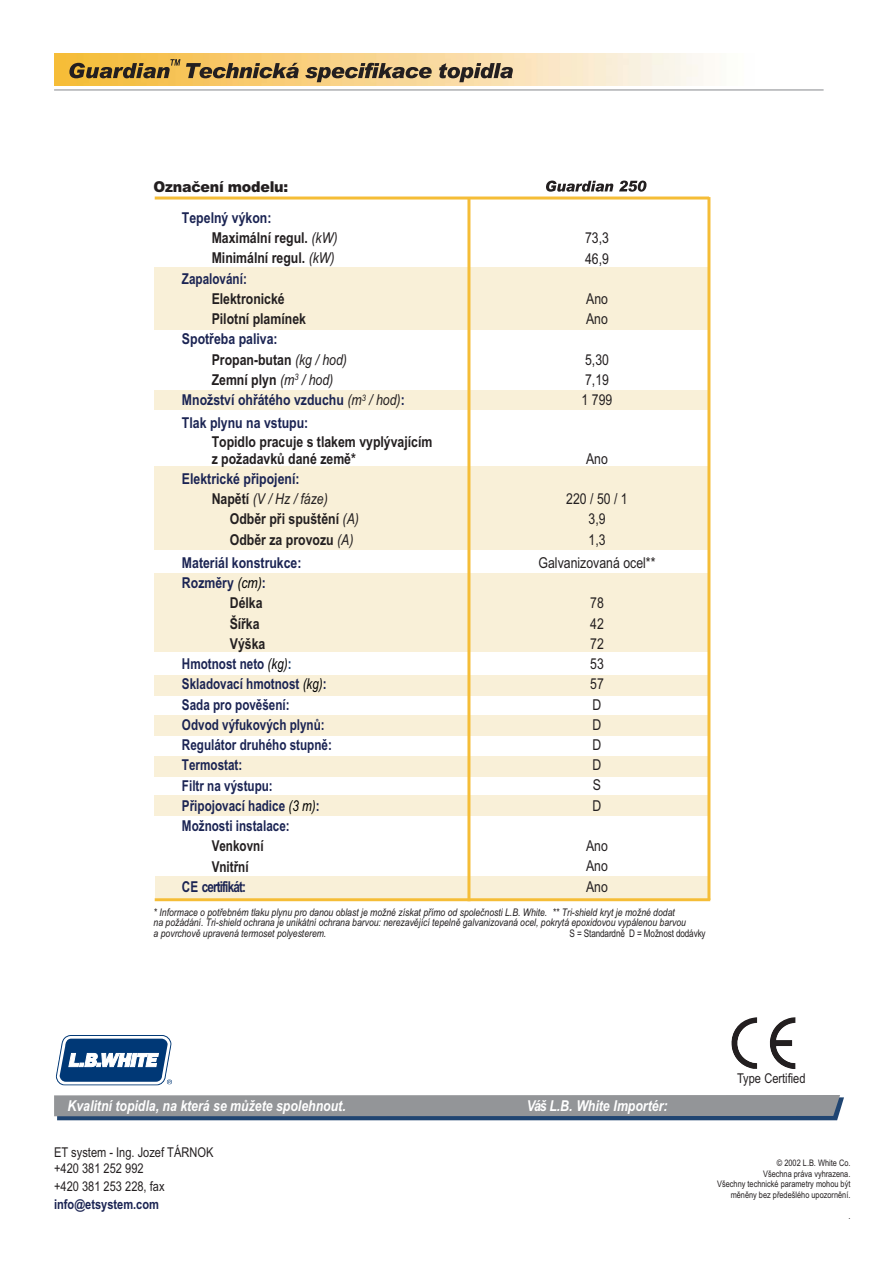
<style>
.page{position:relative;width:893px;height:1263px;background:#fff}
.page>*{position:absolute;margin:0;border:0;box-sizing:border-box;transform-origin:0 0}
.t1{font:700 15px/20.2px "Arial Narrow";color:#231f20}
.t2{font:700 15px "Arial Narrow";color:#1b2453;scale:.95 1}
.t3{font:700 15px "Arial Narrow";color:#1b2453}
.t4{font:15px/20.2px "Arial Narrow";color:#231f20}
.t5{font:italic 700 15px "Arial Narrow";color:#fff}
.t6{font:italic 15px "Arial Narrow";color:#231f20}
.t7{font:900 15px "Arial";letter-spacing:-.02em;color:#231f20;scale:.95 1}
.t8{font:700 15px/20.2px "Arial Narrow";color:#231f20;scale:.95 1}
.t9{font:700 15px "Arial Narrow";letter-spacing:-.06em;color:#1b2453;scale:.95 1}
.t10{font:13.5px/16.5px "Arial Narrow";color:#231f20}
.t11{font:700 13.5px "Arial Narrow";color:#1b2453}
.t12{font:italic 10.5px/10.5px "Arial Narrow";color:#231f20}
.t13{font:10.5px "Arial Narrow";letter-spacing:-.015em;color:#231f20;scale:.95 1}
.t14{font:9px/10.5px "Arial Narrow";color:#231f20;text-align:right}
.s1{font-weight:400;font-style:italic}
.s2{font-weight:400;font-style:italic;color:#231f20}
.s3{font-weight:700;font-style:normal}
.s4{font-weight:400;font-style:italic;color:#000}
.s5{color:#204572}
</style>
<div class="page">
<img style="left:54px;top:54px;width:650px;height:32px">
<hr style="left:54px;top:89px;width:769px;height:2px;background:#939598">
<svg style="left:56px;top:1035px;width:116px;height:50px"></svg>
<svg style="left:54px;top:1095px;width:790px;height:25px;background:#828993"></svg>
<div style="left:155px;top:876px;width:554px;height:21px;background:#f9f0d8"></div>
<div style="left:155px;top:795px;width:553px;height:20px;background:#f9f0d8"></div>
<div style="left:155px;top:756px;width:553px;height:20px;background:#f9f0d8"></div>
<div style="left:155px;top:716px;width:553px;height:20px;background:#f9f0d8"></div>
<div style="left:155px;top:675px;width:553px;height:20px;background:#f9f0d8"></div>
<div style="left:155px;top:574px;width:553px;height:78px;background:#f9f0d8"></div>
<div style="left:155px;top:466px;width:553px;height:84px;background:#f9f0d8"></div>
<hr style="left:155px;top:197px;width:554px;height:3px;background:#f5bd37">
<hr style="left:155px;top:898px;width:555px;height:3px;background:#f5bd37">
<div style="left:155px;top:267px;width:554px;height:63px;background:#f9f0d8"></div>
<div style="left:155px;top:390px;width:553px;height:20px;background:#f9f0d8"></div>
<hr style="left:467px;top:198px;width:3px;height:703px;background:#f5bd37">
<hr style="left:707px;top:197px;width:3px;height:703px;background:#f5bd37">
<img style="left:731px;top:1017px;width:64px;height:52px">
<svg style="left:69px;top:59px;width:111px;height:19px;background:#a48238"></svg>
<svg style="left:186px;top:63px;width:327px;height:19px;background:#a38b5f"></svg>
<svg style="left:546px;top:181px;width:100px;height:11px"></svg>
<h1 class="t7" style="left:154px;top:178px;width:143px">Označení modelu:</h1>
<h1 class="t3" style="left:182px;top:212px;width:91px">Tepelný výkon:</h1>
<h1 class="t1" style="left:212px;top:229px;width:127px">Maximální regul. <span class="s1">(kW)</span></h1>
<h1 class="t1" style="left:212px;top:250px;width:124px">Minimální regul. <span class="s1">(kW)</span></h1>
<h1 class="t2" style="left:182px;top:273px;width:70px">Zapalování:</h1>
<h1 class="t1" style="left:212px;top:290px;width:96px">Elektronické<br>Pilotní plamínek</h1>
<h1 class="t3" style="left:182px;top:334px;width:97px">Spotřeba paliva:</h1>
<h1 class="t1" style="left:212px;top:351px;width:137px">Propan-butan <span class="s1">(kg / hod)</span></h1>
<h1 class="t1" style="left:212px;top:371px;width:123px">Zemní plyn <span class="s1">(m</span><sup>3</sup> <span class="s1">/ hod)</span></h1>
<h1 class="t3" style="left:182px;top:394px;width:224px">Množství ohřátého vzduchu <span class="s2">(m</span><sup>3</sup> <span class="s2">/ hod)</span>:</h1>
<h1 class="t3" style="left:182px;top:417px;width:128px">Tlak plynu na vstupu:</h1>
<h1 class="t1" style="left:212px;top:435px;width:222px;line-height:16.5px">Topidlo pracuje s tlakem vyplývajícím z požadavků dané země*</h1>
<h1 class="t3" style="left:182px;top:473px;width:119px">Elektrické připojení:</h1>
<h1 class="t6" style="left:212px;top:493px;width:118px"><span class="s3">Napětí</span> (V / Hz / fáze)</h1>
<h1 class="t1" style="left:230px;top:510px;width:131px">Odběr při spuštění <span class="s1">(A)</span></h1>
<h1 class="t1" style="left:230px;top:531px;width:125px">Odběr za provozu <span class="s1">(A)</span></h1>
<h1 class="t3" style="left:182px;top:557px;width:121px">Materiál konstrukce:</h1>
<h1 class="t3" style="left:182px;top:577px;width:86px">Rozměry <span class="s4">(cm)</span>:</h1>
<h1 class="t1" style="left:230px;top:594px;width:34px">Délka</h1>
<h1 class="t1" style="left:230px;top:615px;width:31px">Šířka</h1>
<h1 class="t1" style="left:230px;top:635px;width:37px">Výška</h1>
<h1 class="t2" style="left:182px;top:658px;width:117px">Hmotnost neto <span class="s4">(kg)</span><span class="s5">:</span></h1>
<h1 class="t2" style="left:182px;top:679px;width:154px">Skladovací hmotnost <span class="s4">(kg)</span>:</h1>
<h1 class="t2" style="left:182px;top:699px;width:115px">Sada pro pověšení:</h1>
<h1 class="t2" style="left:182px;top:719px;width:152px">Odvod výfukových plynů:</h1>
<h1 class="t2" style="left:182px;top:739px;width:159px">Regulátor druhého stupně:</h1>
<h1 class="t2" style="left:182px;top:760px;width:65px">Termostat:</h1>
<h1 class="t2" style="left:182px;top:780px;width:97px">Filtr na výstupu:</h1>
<h1 class="t2" style="left:182px;top:800px;width:146px">Připojovací hadice <span class="s4">(3 m)</span>:</h1>
<h1 class="t2" style="left:182px;top:820px;width:115px">Možnosti instalace:</h1>
<h1 class="t8" style="left:212px;top:837px;width:56px">Venkovní<br>Vnitřní</h1>
<h1 class="t9" style="left:182px;top:881px;width:69px">CE certifikát:</h1>
<p class="t12" style="left:154px;top:908px;width:534px">* Informace o potřebném tlaku plynu pro danou oblast je možné získat přímo od společnosti L.B. White. ** Tri-shield kryt je možné dodat na požádání. Tri-shield ochrana je unikátní ochrana barvou: nerezavějící tepelně galvanizovaná ocel, pokrytá epoxidovou vypálenou barvou a povrchově upravená termoset polyesterem.</p>
<h1 class="t4" style="left:585px;top:229px;width:25px">73,3<br>46,9</h1>
<h1 class="t4" style="left:586px;top:290px;width:23px">Ano<br>Ano</h1>
<h1 class="t4" style="left:582px;top:351px;width:32px">5,30<br>7,19<br>1 799</h1>
<h1 class="t4" style="left:586px;top:450px;width:23px">Ano</h1>
<h1 class="t4" style="left:566px;top:490px;width:63px">220 / 50 / 1</h1>
<h1 class="t4" style="left:588px;top:510px;width:19px">3,9<br>1,3</h1>
<h1 class="t4" style="left:538px;top:554px;width:118px">Galvanizovaná ocel**</h1>
<h1 class="t4" style="left:590px;top:594px;width:15px">78<br>42<br>72<br>53<br>57<br>D<br>D<br>D<br>D<br>S<br>D</h1>
<h1 class="t4" style="left:586px;top:837px;width:23px;text-align:justify">Ano Ano Ano</h1>
<p class="t13" style="left:570px;top:929px;width:145px">S = Standardně D = Možnost dodávky</p>
<h1 class="t5" style="left:68px;top:1097px;width:280px">Kvalitní topidla, na která se můžete spolehnout.</h1>
<h1 class="t5" style="left:527px;top:1097px;width:142px">Váš L.B. White Importér:</h1>
<p class="t10" style="left:54px;top:1145px;width:161px">ET system - Ing. Jozef TÁRNOK +420 381 252 992</p>
<p class="t10" style="left:54px;top:1180px;width:112px">+420 381 253 228, fax</p>
<p class="t11" style="left:54px;top:1200px;width:106px">info@etsystem.com</p>
<p class="t10" style="left:737px;top:1071px;width:70px">Type Certified</p>
<p class="t14" style="left:717px;top:1159px;width:135px">© 2002 L.B. White Co.<br>Všechna práva vyhrazena.<br>Všechny technické parametry mohou být měněny bez předešlého upozornění.</p>
<p class="t14" style="left:848px;top:1211px;width:4px">.</p>
</div>
